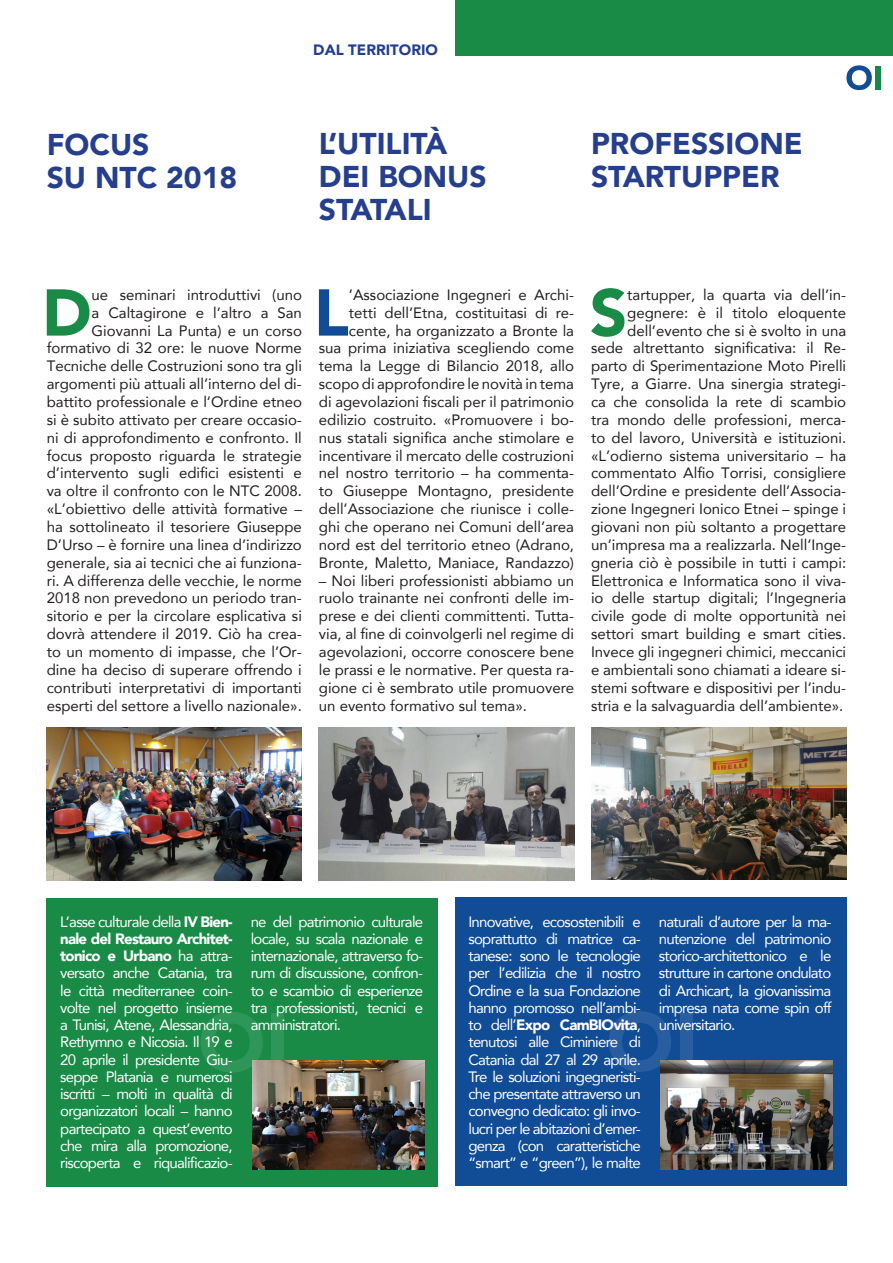
<style>
.page{position:relative;width:893px;height:1263px;background:#fff}
.page>*{position:absolute;margin:0;border:0;box-sizing:border-box;transform-origin:0 0}
.t1{font:900 65.4px "Avenir";color:#198b47}
.t2{font:900 65.4px "Avenir";color:#114d96}
.t3{font:900 30px/33px "Avenir";color:#253f8e}
.t4{font:15px/17.9px "Avenir";color:#231f20;text-align:right}
.t5{font:15px/17.2px "Avenir";letter-spacing:-.05em;color:#fff;text-align:justify}
.t6{font:900 15px "Avenir";color:#253f8e}
.s1{font-weight:900}
</style>
<div class="page">
<div style="left:47px;top:898px;width:391px;height:288px;background:#198b47"></div>
<div style="left:271px;top:1013px;width:13px;height:58px;background:#2f9659"></div>
<svg style="left:201px;top:1012px;width:62px;height:60px"></svg>
<div style="left:455px;top:897px;width:391px;height:289px;background:#114d96"></div>
<div style="left:680px;top:1013px;width:12px;height:57px;background:#285ea0"></div>
<svg style="left:609px;top:1011px;width:62px;height:61px"></svg>
<div style="left:875px;top:66px;width:5px;height:23px;background:#15884a"></div>
<svg style="left:846px;top:65px;width:26px;height:25px"></svg>
<div style="left:455px;top:0;width:438px;height:55px;background:#198b47"></div>
<img style="left:47px;top:727px;width:255px;height:153px">
<img style="left:319px;top:727px;width:255px;height:153px">
<img style="left:252px;top:1060px;width:172px;height:110px">
<img style="left:660px;top:1060px;width:173px;height:110px">
<img style="left:591px;top:727px;width:255px;height:153px">
<p class="t6" style="left:313px;top:37px;width:126px">DAL TERRITORIO</p>
<p class="t3" style="left:47px;top:127px;width:104px">FOCUS</p>
<p class="t3" style="left:47px;top:160px;width:192px">SU NTC 2018</p>
<p class="t3" style="left:319px;top:126px;width:130px">L’UTILITÀ</p>
<p class="t3" style="left:319px;top:159px;width:169px">DEI BONUS<br>STATALI</p>
<p class="t3" style="left:591px;top:126px;width:213px">PROFESSIONE<br>STARTUPPER</p>
<p class="t4" style="left:47px;top:285px;width:257px">ue seminari introduttivi (uno<br>a Caltagirone e l’altro a San Giovanni La Punta) e un corso formativo di 32 ore: le nuove Norme Tecniche delle Costruzioni sono tra gli argomenti più attuali all’interno del di&shy;battito professionale e l’Ordine etneo si è subito attivato per creare occasio&shy;ni di approfondimento e confronto. Il focus proposto riguarda le strategie d’intervento sugli edifici esistenti e va oltre il confronto con le NTC 2008. «L’obiettivo delle attività formative – ha sottolineato il tesoriere Giuseppe D’Urso – è fornire una linea d’indirizzo generale, sia ai tecnici che ai funziona&shy;ri. A differenza delle vecchie, le norme 2018 non prevedono un periodo tran&shy;sitorio e per la circolare esplicativa si dovrà attendere il 2019. Ciò ha crea&shy;to un momento di impasse, che l’Or&shy;dine ha deciso di superare offrendo i contributi interpretativi di importanti esperti del settore a livello nazionale».</p>
<p class="t2" style="left:314px;top:257px;width:37px">L</p>
<p class="t4" style="left:319px;top:285px;width:257px">’Associazione Ingegneri e Archi&shy;tetti dell’Etna, costituitasi di re&shy;cente, ha organizzato a Bronte la<br>sua prima iniziativa scegliendo come tema la Legge di Bilancio 2018, allo scopo di approfondire le novità in tema di agevolazioni fiscali per il patrimonio edilizio costruito. «Promuovere i bo&shy;nus statali significa anche stimolare e incentivare il mercato delle costruzioni nel nostro territorio – ha commenta&shy;to Giuseppe Montagno, presidente dell’Associazione che riunisce i colle&shy;ghi che operano nei Comuni dell’area nord est del territorio etneo (Adrano, Bronte, Maletto, Maniace, Randazzo)</p>
<p class="t4" style="left:319px;top:571px;width:257px;text-align:justify">– Noi liberi professionisti abbiamo un ruolo trainante nei confronti delle im&shy;prese e dei clienti committenti. Tutta&shy;via, al fine di coinvolgerli nel regime di agevolazioni, occorre conoscere bene le prassi e le normative. Per questa ra&shy;gione ci è sembrato utile promuovere un evento formativo sul tema».</p>
<p class="t1" style="left:42px;top:257px;width:51px">D</p>
<p class="t1" style="left:590px;top:257px;width:39px">S</p>
<p class="t4" style="left:591px;top:285px;width:257px">tartupper, la quarta via dell’in&shy;gegnere: è il titolo eloquente dell’evento che si è svolto in una<br>sede altrettanto significativa: il Re&shy;parto di Sperimentazione Moto Pirelli Tyre, a Giarre. Una sinergia strategi&shy;ca che consolida la rete di scambio tra mondo delle professioni, merca&shy;to del lavoro, Università e istituzioni. «L’odierno sistema universitario – ha commentato Alfio Torrisi, consigliere dell’Ordine e presidente dell’Associa&shy;zione Ingegneri Ionico Etnei – spinge i giovani non più soltanto a progettare un’impresa ma a realizzarla. Nell’Inge&shy;gneria ciò è possibile in tutti i campi:<br>Elettronica e Informatica sono il viva&shy;io delle startup digitali; l’Ingegneria civile gode di molte opportunità nei settori smart building e smart cities.<br>Invece gli ingegneri chimici, meccanici e ambientali sono chiamati a ideare si&shy;stemi software e dispositivi per l’indu&shy;stria e la salvaguardia dell’ambiente».</p>
<p class="t5" style="left:60px;top:912px;width:174px">L’asse culturale della <span class="s1">IV Bien&shy;nale del Restauro Architet&shy;tonico e Urbano</span> ha attra&shy;versato anche Catania, tra le città mediterranee coin&shy;volte nel progetto insieme a Tunisi, Atene, Alessandria, Rethymno e Nicosia. Il 19 e 20 aprile il presidente Giu&shy;seppe Platania e numerosi iscritti – molti in qualità di organizzatori locali – hanno partecipato a quest’evento che mira alla promozione, riscoperta e riqualificazio-</p>
<p class="t5" style="left:251px;top:912px;width:174px">ne del patrimonio culturale locale, su scala nazionale e internazionale, attraverso fo&shy;rum di discussione, confron&shy;to e scambio di esperienze tra professionisti, tecnici e amministratori.</p>
<p class="t5" style="left:468px;top:912px;width:174px">Innovative, ecosostenibili e soprattutto di matrice ca&shy;tanese: sono le tecnologie per l’edilizia che il nostro Ordine e la sua Fondazione hanno promosso nell’ambi&shy;to dell’<span class="s1">Expo CamBIOvita</span>, tenutosi alle Ciminiere di Catania dal 27 al 29 aprile.<br>Tre le soluzioni ingegneristi&shy;che presentate attraverso un convegno dedicato: gli invo&shy;lucri per le abitazioni d’emer&shy;genza (con caratteristiche “smart” e “green”), le malte</p>
<p class="t5" style="left:659px;top:912px;width:174px">naturali d’autore per la ma&shy;nutenzione del patrimonio storico-architettonico e le strutture in cartone ondulato di Archicart, la giovanissima impresa nata come spin off universitario.</p>
</div>
